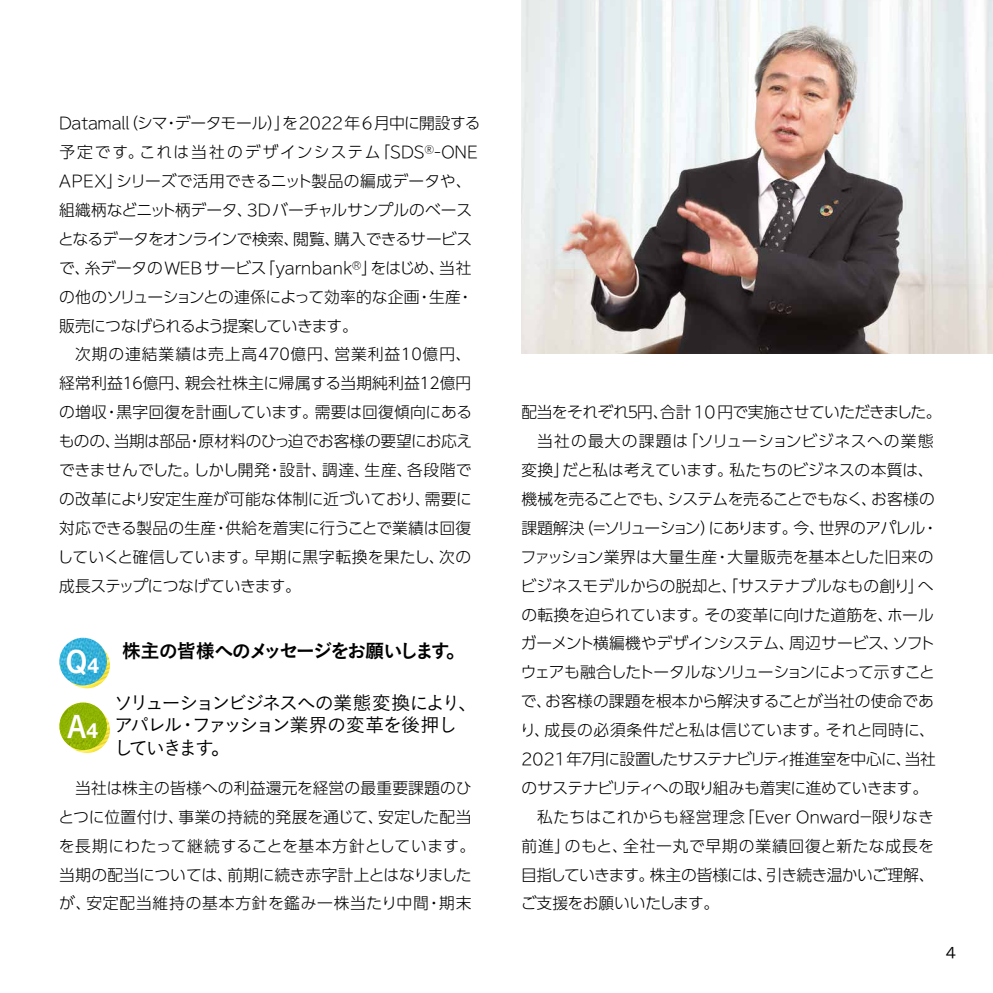
<style>
.page{position:relative;width:993px;height:993px;background:#fff}
.page>*{position:absolute;margin:0;border:0;box-sizing:border-box;transform-origin:0 0}
.t1{font:29.75px "Koburina Go Std N W6";color:#fff}
.t2{font:19.25px/22.8px "Koburina Go Std N W3";letter-spacing:-.13em;color:#000}
.t3{font:19.25px "Koburina Go Std N W6";letter-spacing:-.1em;color:#000}
.t4{font:300 15.75px/28.9px "UD Shin Go Pro";letter-spacing:-.01em;color:#000}
.t5{font:300 15.75px/28.9px "UD Shin Go Pro";letter-spacing:.01em;color:#000}
.t6{font:300 15.75px "UD Shin Go Pro";letter-spacing:-.04em;color:#000}
.t7{font:300 15.75px "UD Shin Go Pro";letter-spacing:.015em;color:#000}
.t8{font:300 15.75px "UD Shin Go Pro";letter-spacing:.055em;color:#000}
.t9{font:300 15.75px "UD Shin Go Pro";letter-spacing:-.055em;color:#000}
.t10{font:300 15.75px "UD Shin Go Pro";letter-spacing:-.06em;color:#000}
.t11{font:300 15.75px "UD Shin Go Pro";letter-spacing:-.05em;color:#000}
.t12{font:300 15.75px "UD Shin Go Pro";letter-spacing:.02em;color:#000}
.t13{font:300 15.75px "UD Shin Go Pro";letter-spacing:-.035em;color:#000}
.t14{font:14px "TBUD Go Std";color:#000}
.s1{font-family:"TBUD Go Std Super"}
.s2{font-family:"Helvetica Neue LT Std";font-weight:700;font-size:21px}
</style>
<div class="page">
<img style="left:521px;top:0;width:471px;height:353px">
<img style="left:63px;top:714px;width:47px;height:38px">
<svg style="left:59px;top:702px;width:48px;height:47px;background:#92b407"></svg>
<img style="left:63px;top:651px;width:47px;height:37px">
<img style="left:59px;top:637px;width:48px;height:48px;border-radius:24px">
<p class="t4" style="left:58px;top:108px;width:424px"><span class="s1">Datamall</span>（シマ・データモール）」を<span class="s1">2022</span>年<span class="s1">6</span>月中に開設する予定です。これは当社のデザインシステム「<span class="s1">SDS</span><sup>Ⓡ</sup><span class="s1">-ONE APEX</span>」シリーズで活用できるニット製品の編成データや、組織柄などニット柄データ、<span class="s1">3D</span>バーチャルサンプルのベースとなるデータをオンラインで検索、閲覧、購入できるサービスで、糸データの<span class="s1">WEB</span>サービス「<span class="s1">yarnbank</span><sup>®</sup>」をはじめ、当社の他のソリューションとの連係によって効率的な企画・生産・販売につなげられるよう提案していきます。</p>
<p class="t4" style="left:57px;top:339px;width:416px;text-align:justify;text-indent:18px">次期の連結業績は売上高４７０億円、営業利益１０億円、経常利益１６億円、親会社株主に帰属する当期純利益１２億円の増収・黒字回復を計画しています。需要は回復傾向にあるものの、当期は部品・原材料のひっ迫でお客様の要望にお応えできませんでした。しかし開発・設計、調達、生産、各段階での改革により安定生産が可能な体制に近づいており、需要に対応できる製品の生産・供給を着実に行うことで業績は回復していくと確信しています。早期に黒字転換を果たし、次の成長ステップにつなげていきます。</p>
<h1 class="t1" style="left:66px;top:639px;width:35px">Q<span class="s2">4</span></h1>
<h1 class="t1" style="left:67px;top:703px;width:33px">A<span class="s2">4</span></h1>
<p class="t3" style="left:122px;top:635px;width:345px">株主の皆様へのメッセージをお願いします。</p>
<p class="t2" style="left:113px;top:690px;width:365px">ソリューションビジネスへの業態変換により、アパレル・ファッション業界の変革を後押ししていきます。</p>
<p class="t5" style="left:58px;top:772px;width:418px;text-indent:17px">当社は株主の皆様への利益還元を経営の最重要課題のひとつに位置付け、事業の持続的発展を通じて、安定した配当を長期にわたって継続することを基本方針としています。当期の配当については、前期に続き赤字計上とはなりましたが、安定配当維持の基本方針を鑑み一株当たり中間・期末</p>
<p class="t6" style="left:521px;top:399px;width:421px">配当をそれぞれ５円、合計<span class="s1">10</span>円で実施させていただきました。</p>
<p class="t8" style="left:537px;top:428px;width:398px">当社の最大の課題は「ソリューションビジネスへの業態</p>
<p class="t4" style="left:521px;top:455px;width:413px">変換」だと私は考えています。私たちのビジネスの本質は、</p>
<p class="t4" style="left:521px;top:483px;width:415px">機械を売ることでも、システムを売ることでもなく、お客様の</p>
<p class="t9" style="left:521px;top:515px;width:418px">課題解決（＝ソリューション）にあります。今、世界のアパレル・</p>
<p class="t12" style="left:520px;top:543px;width:414px">ファッション業界は大量生産・大量販売を基本とした旧来の</p>
<p class="t4" style="left:520px;top:570px;width:414px">ビジネスモデルからの脱却と、「サステナブルなもの創り」へ</p>
<p class="t4" style="left:521px;top:599px;width:414px">の転換を迫られています。その変革に向けた道筋を、ホール</p>
<p class="t4" style="left:520px;top:628px;width:415px">ガーメント横編機やデザインシステム、周辺サービス、ソフト</p>
<p class="t11" style="left:520px;top:659px;width:415px">ウェアも融合したトータルなソリューションによって示すこと</p>
<p class="t4" style="left:520px;top:686px;width:414px">で、お客様の課題を根本から解決することが当社の使命であ</p>
<p class="t7" style="left:520px;top:717px;width:416px">り、成長の必須条件だと私は信じています。それと同時に、</p>
<p class="t10" style="left:521px;top:746px;width:416px"><span class="s1">2021</span>年７月に設置したサステナビリティ推進室を中心に、当社</p>
<p class="t13" style="left:521px;top:774px;width:408px">のサステナビリティへの取り組みも着実に進めていきます。</p>
<p class="t7" style="left:537px;top:803px;width:398px">私たちはこれからも経営理念「<span class="s1">Ever Onward</span>－限りなき</p>
<p class="t8" style="left:521px;top:832px;width:414px">前進」のもと、全社一丸で早期の業績回復と新たな成長を</p>
<p class="t6" style="left:521px;top:861px;width:415px">目指していきます。株主の皆様には、引き続き温かいご理解、</p>
<p class="t4" style="left:520px;top:888px;width:200px">ご支援をお願いいたします。</p>
<p class="t14" style="left:945px;top:940px;width:12px">4</p>
</div>
